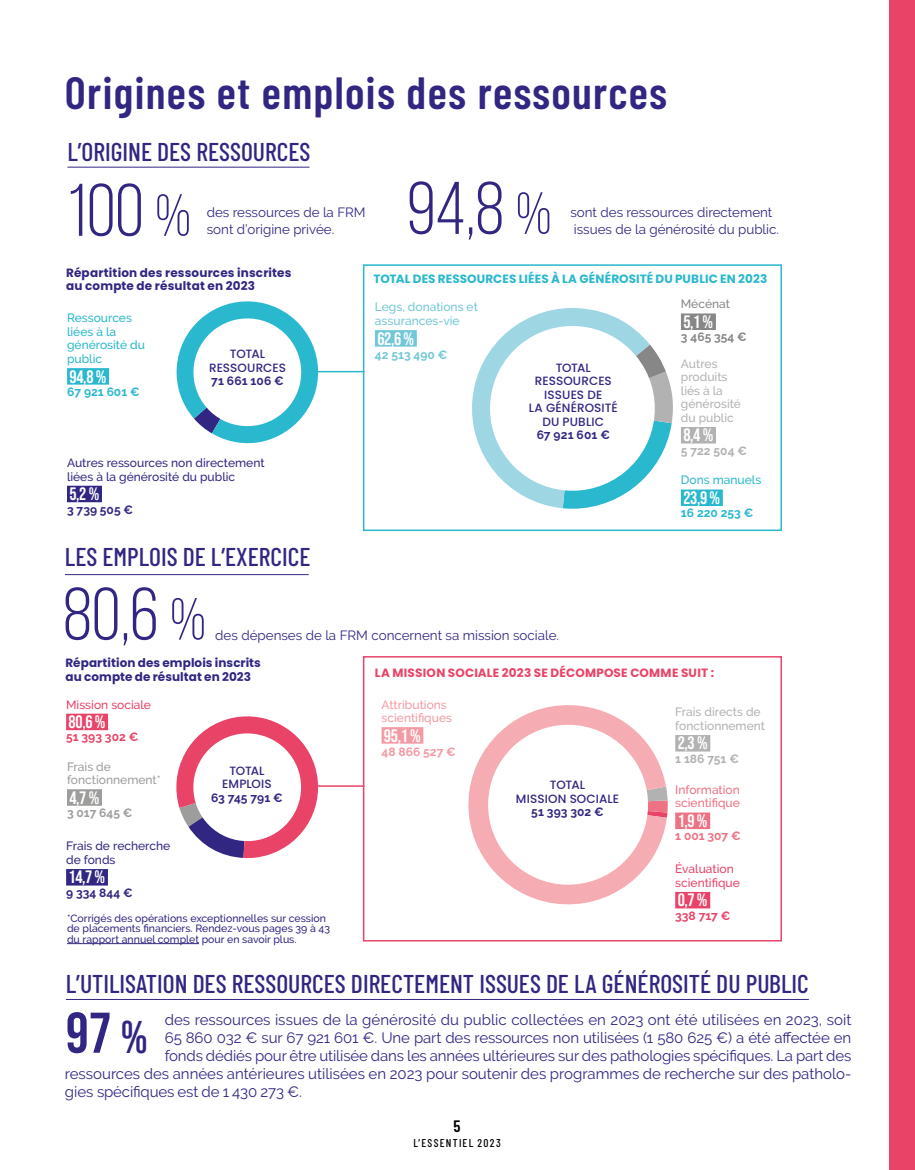
<style>
.page{position:relative;width:915px;height:1170px;background:#fff}
.page>*{position:absolute;margin:0;border:0;box-sizing:border-box;transform-origin:0 0}
.t1{font:74.25px "Bebas Neue";color:#312783}
.t2{font:57.15px "Bebas Neue";color:#312783}
.t3{font:600 45px "Barlow Condensed";letter-spacing:.03em;color:#312783}
.t4{font:500 25.65px "Barlow Condensed";color:#312783}
.t5{font:18px "Bebas Neue";letter-spacing:-.02em;color:#fff}
.t6{font:600 16.5px "Barlow Condensed";color:#000}
.t7{font:15px "Raleway";letter-spacing:-.005em;color:#312783}
.t8{font:13.35px/16.8px "Raleway";color:#312783}
.t9{font:700 12px/13.5px "Poppins";letter-spacing:.01em;color:#312783}
.t10{font:500 12px/13.5px "Poppins";letter-spacing:.005em;color:#312783;text-align:center}
.t11{font:500 12px/13.5px "Raleway";color:#312783}
.t12{font:500 12px/13.5px "Raleway";color:#b3b2b2}
.t13{font:700 12px "Raleway";color:#312783}
.t14{font:700 12px "Poppins";letter-spacing:.005em;color:#29b8ce}
.t15{font:500 12px/13.5px "Raleway";color:#29b8ce}
.t16{font:700 12px "Poppins";letter-spacing:.02em;color:#e94368}
.t17{font:500 12px/13.5px "Raleway";color:#e94368}
.t18{font:500 12px/13.5px "Raleway";color:#72c7d8}
.t19{font:500 12px/13.5px "Raleway";color:#f39aa3}
.t20{font:500 12px/13.5px "Raleway";color:#ee7184}
.t21{font:500 12px/13.5px "Raleway";color:#9d9d9c}
.t22{font:700 12px "Raleway";color:#29b8ce}
.t23{font:700 12px "Raleway";color:#b3b2b2}
.t24{font:700 12px "Raleway";color:#e94368}
.t25{font:700 12px "Raleway";color:#72c7d8}
.t26{font:700 12px "Raleway";color:#f39aa3}
.t27{font:700 12px "Raleway";color:#878787}
.t28{font:700 12px "Raleway";color:#ee7184}
.t29{font:700 12px "Raleway";color:#9d9d9c}
.t30{font:500 12px "Raleway";color:#878787}
.t31{font:500 11.25px "Barlow Condensed";letter-spacing:.11em;color:#000}
.t32{font:500 10.5px/10.5px "Raleway";color:#312783}
.s1{font-size:59.4px}
.s2{font-size:45.75px}
</style>
<div class="page">
<div style="left:889px;top:0;width:25px;height:1169px;background:#e94368"></div>
<div style="left:67px;top:368px;width:42px;height:16px;background:#29b8ce"></div>
<div style="left:680px;top:427px;width:35px;height:16px;background:#b3b2b2"></div>
<div style="left:67px;top:485px;width:35px;height:17px;background:#312783"></div>
<div style="left:680px;top:489px;width:42px;height:17px;background:#29b8ce"></div>
<div style="left:375px;top:330px;width:41px;height:16px;background:#72c7d8"></div>
<div style="left:680px;top:313px;width:35px;height:17px;background:#878787"></div>
<svg style="left:176px;top:301px;width:150px;height:143px"></svg>
<svg style="left:472px;top:308px;width:201px;height:201px"></svg>
<hr style="left:67px;top:167px;width:242px;height:1px;background:#312783">
<div style="left:363px;top:264px;width:418px;height:267px;border:2px solid #29b8ce"></div>
<hr style="left:315px;top:371px;width:49px;height:1px;background:#29b8ce">
<div style="left:363px;top:656px;width:418px;height:285px;border:2px solid #e94368"></div>
<div style="left:66px;top:713px;width:42px;height:17px;background:#e94368"></div>
<div style="left:675px;top:812px;width:35px;height:17px;background:#ee7184"></div>
<div style="left:66px;top:869px;width:42px;height:16px;background:#312783"></div>
<div style="left:675px;top:891px;width:35px;height:17px;background:#e94368"></div>
<div style="left:381px;top:727px;width:42px;height:16px;background:#f39aa3"></div>
<div style="left:67px;top:789px;width:35px;height:16px;background:#9d9d9c"></div>
<hr style="left:67px;top:943px;width:132px;height:1px;background:#312783">
<div style="left:675px;top:735px;width:35px;height:16px;background:#b3b2b2"></div>
<hr style="left:65px;top:574px;width:243px;height:1px;background:#312783">
<svg style="left:176px;top:716px;width:150px;height:142px"></svg>
<svg style="left:468px;top:705px;width:148px;height:200px"></svg>
<svg style="left:479px;top:716px;width:188px;height:176px"></svg>
<hr style="left:311px;top:785px;width:53px;height:1px;background:#e94368">
<hr style="left:66px;top:999px;width:742px;height:1px;background:#312783">
<h3 class="t3" style="left:65px;top:61px;width:603px">Origines et emplois des ressources</h3>
<h3 class="t4" style="left:67px;top:134px;width:244px">L’ORIGINE DES RESSOURCES</h3>
<h1 class="t1" style="left:66px;top:170px;width:126px">100 <span class="s1">%</span></h1>
<p class="t9" style="left:66px;top:266px;width:227px">Répartition des ressources inscrites au compte de résultat en 2023</p>
<p class="t14" style="left:373px;top:272px;width:395px">TOTAL DES RESSOURCES LIÉES À LA GÉNÉROSITÉ DU PUBLIC EN 2023</p>
<p class="t15" style="left:67px;top:311px;width:79px">Ressources liées à la générosité du public</p>
<p class="t5" style="left:70px;top:366px;width:38px">94,8 %</p>
<p class="t22" style="left:67px;top:385px;width:74px">67 921 601 €</p>
<h1 class="t1" style="left:407px;top:168px;width:146px">94,8 <span class="s1">%</span></h1>
<p class="t8" style="left:207px;top:204px;width:160px">des ressources de la FRM sont d’origine privée.</p>
<p class="t8" style="left:570px;top:204px;width:210px">sont des ressources directement issues de la générosité du public.</p>
<p class="t30" style="left:680px;top:297px;width:51px">Mécénat</p>
<p class="t5" style="left:683px;top:311px;width:31px">5,1 %</p>
<p class="t27" style="left:680px;top:330px;width:67px">3 465 354 €</p>
<p class="t18" style="left:375px;top:300px;width:104px">Legs, donations et assurances-vie</p>
<p class="t5" style="left:377px;top:328px;width:38px">62,6 %</p>
<p class="t25" style="left:375px;top:348px;width:74px">42 513 490 €</p>
<p class="t10" style="left:209px;top:347px;width:78px">TOTAL<br>RESSOURCES</p>
<p class="t13" style="left:211px;top:374px;width:74px">71 661 106 €</p>
<p class="t12" style="left:680px;top:357px;width:62px">Autres produits liés à la générosité du public</p>
<p class="t5" style="left:683px;top:425px;width:31px">8,4 %</p>
<p class="t23" style="left:680px;top:443px;width:67px">5 722 504 €</p>
<p class="t10" style="left:528px;top:361px;width:90px">TOTAL<br>RESSOURCES<br>ISSUES DE<br>LA GÉNÉROSITÉ<br>DU PUBLIC</p>
<p class="t13" style="left:536px;top:428px;width:75px">67 921 601 €</p>
<p class="t11" style="left:67px;top:456px;width:199px">Autres ressources non directement liées à la générosité du public</p>
<p class="t5" style="left:69px;top:483px;width:31px">5,2 %</p>
<p class="t13" style="left:67px;top:502px;width:68px">3 739 505 €</p>
<p class="t15" style="left:680px;top:473px;width:82px">Dons manuels</p>
<p class="t5" style="left:683px;top:487px;width:38px">23,9 %</p>
<p class="t22" style="left:680px;top:506px;width:74px">16 220 253 €</p>
<h3 class="t4" style="left:65px;top:538px;width:247px">LES EMPLOIS DE L’EXERCICE</h3>
<h1 class="t1" style="left:63px;top:574px;width:144px">80,6 <span class="s1">%</span></h1>
<p class="t8" style="left:215px;top:626px;width:345px">des dépenses de la FRM concernent sa mission sociale.</p>
<p class="t9" style="left:65px;top:656px;width:197px">Répartition des emplois inscrits au compte de résultat en 2023</p>
<p class="t16" style="left:375px;top:665px;width:340px">LA MISSION SOCIALE 2023 SE DÉCOMPOSE COMME SUIT :</p>
<p class="t17" style="left:66px;top:697px;width:86px">Mission sociale</p>
<p class="t5" style="left:69px;top:711px;width:38px">80,6 %</p>
<p class="t24" style="left:66px;top:730px;width:74px">51 393 302 €</p>
<p class="t19" style="left:381px;top:697px;width:72px">Attributions scientifiques</p>
<p class="t5" style="left:384px;top:725px;width:38px">95,1 %</p>
<p class="t26" style="left:381px;top:745px;width:76px">48 866 527 €</p>
<p class="t12" style="left:675px;top:705px;width:91px">Frais directs de fonctionnement</p>
<p class="t5" style="left:677px;top:733px;width:31px">2,3 %</p>
<p class="t23" style="left:675px;top:751px;width:65px">1 186 751 €</p>
<p class="t21" style="left:67px;top:759px;width:95px">Frais de fonctionnement*</p>
<p class="t5" style="left:69px;top:787px;width:31px">4,7 %</p>
<p class="t29" style="left:67px;top:805px;width:67px">3 017 645 €</p>
<p class="t10" style="left:222px;top:763px;width:51px">TOTAL<br>EMPLOIS</p>
<p class="t13" style="left:211px;top:790px;width:73px">63 745 791 €</p>
<p class="t10" style="left:516px;top:778px;width:105px">TOTAL<br>MISSION SOCIALE</p>
<p class="t13" style="left:531px;top:805px;width:74px">51 393 302 €</p>
<p class="t20" style="left:675px;top:782px;width:66px">Information scientifique</p>
<p class="t5" style="left:677px;top:810px;width:31px">1,9 %</p>
<p class="t28" style="left:675px;top:829px;width:67px">1 001 307 €</p>
<p class="t11" style="left:66px;top:839px;width:106px">Frais de recherche de fonds</p>
<p class="t5" style="left:69px;top:867px;width:38px">14,7 %</p>
<p class="t13" style="left:66px;top:885px;width:68px">9 334 844 €</p>
<p class="t17" style="left:675px;top:862px;width:66px">Évaluation scientifique</p>
<p class="t5" style="left:677px;top:889px;width:31px">0,7 %</p>
<p class="t24" style="left:675px;top:908px;width:57px">338 717 €</p>
<p class="t32" style="left:67px;top:912px;width:264px">*Corrigés des opérations exceptionnelles sur cession de placements financiers. Rendez-vous pages 39 à 43 du rapport annuel complet pour en savoir plus.</p>
<h3 class="t4" style="left:66px;top:965px;width:744px">L’UTILISATION DES RESSOURCES DIRECTEMENT ISSUES DE LA GÉNÉROSITÉ DU PUBLIC</h3>
<h2 class="t2" style="left:66px;top:1000px;width:83px">97 <span class="s2">%</span></h2>
<p class="t7" style="left:165px;top:1010px;width:688px">des ressources issues de la générosité du public collectées en 2023 ont été utilisées en 2023, soit</p>
<p class="t7" style="left:165px;top:1028px;width:687px">65 860 032 € sur 67 921 601 €. Une part des ressources non utilisées (1 580 625 €) a été affectée en</p>
<p class="t7" style="left:165px;top:1046px;width:688px">fonds dédiés pour être utilisée dans les années ultérieures sur des pathologies spécifiques. La part des</p>
<p class="t7" style="left:65px;top:1064px;width:787px">ressources des années antérieures utilisées en 2023 pour soutenir des programmes de recherche sur des patholo-</p>
<p class="t7" style="left:65px;top:1082px;width:238px">gies spécifiques est de 1 430 273 €.</p>
<p class="t6" style="left:453px;top:1113px;width:9px">5</p>
<p class="t31" style="left:413px;top:1134px;width:89px">L’ESSENTIEL 2023</p>
</div>
